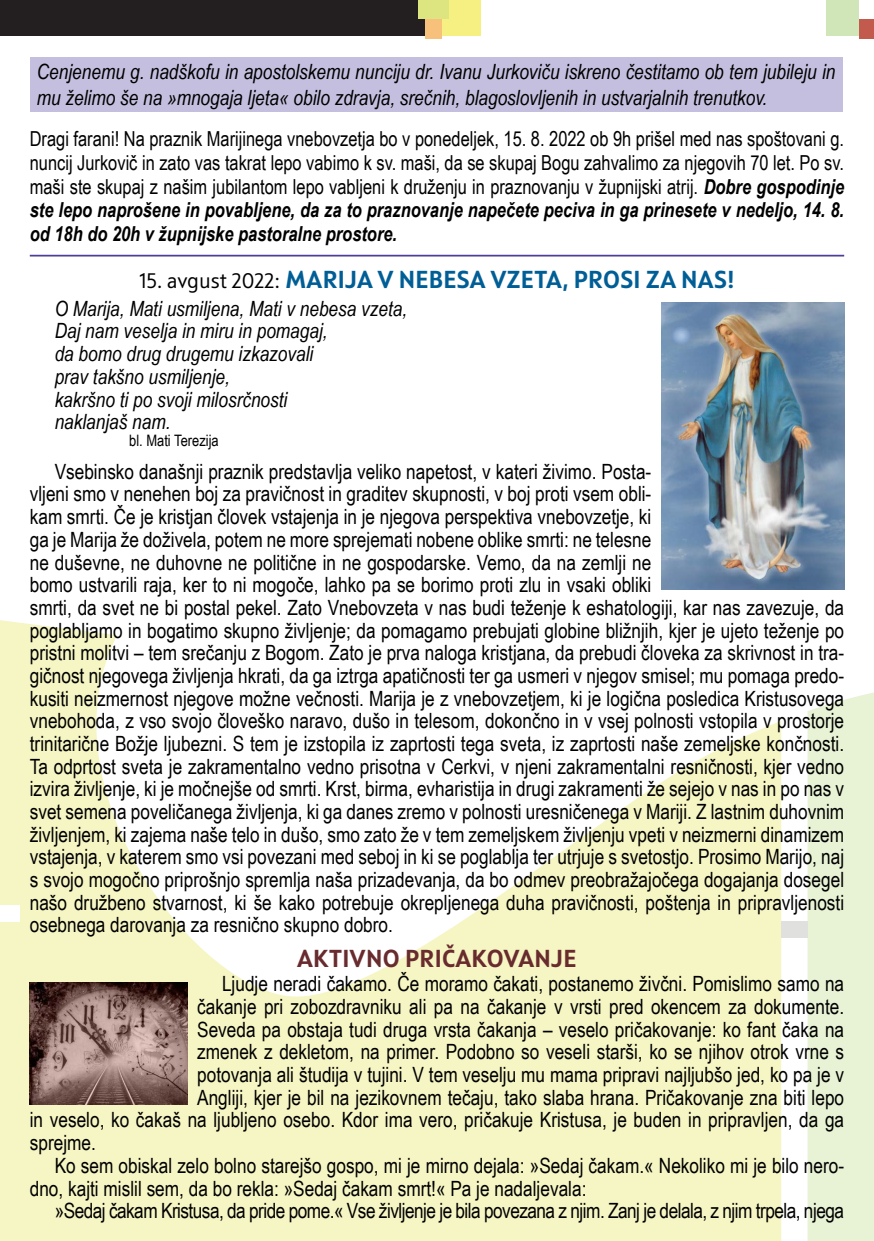
<style>
.page{position:relative;width:874px;height:1241px;background:#fff}
.page>*{position:absolute;margin:0;border:0;box-sizing:border-box;transform-origin:0 0}
.t1{font:700 24.5px "Squad";letter-spacing:.01em;color:#005e96}
.t2{font:700 24.5px "Squad";letter-spacing:.01em;color:#682b2e}
.t3{font:21px/22.6px "Arial Narrow";color:#000}
.t4{font:italic 21px/22.6px "Arial Narrow";color:#000}
.t5{font:21px "Arial Narrow";letter-spacing:-.025em;color:#000}
.t6{font:20.65px/23.8px "Arial Narrow";color:#000;text-align:justify}
.t7{font:15.75px "Arial Narrow";color:#000}
.s1{font-weight:700;font-style:italic}
.s2{font-weight:400;font-size:21px;color:#000}
</style>
<div class="page">
<svg style="left:0;top:620px;width:780px;height:620px;fill:#f6f5c4"></svg>
<div style="left:0;top:0;width:433px;height:36px;background:#231f20"></div>
<div style="left:825px;top:0;width:48px;height:36px;background:#d1e6b8"></div>
<div style="left:433px;top:0;width:47px;height:36px;background:#f6f083"></div>
<div style="left:425px;top:0;width:17px;height:39px;background:#f7c17b"></div>
<div style="left:418px;top:0;width:31px;height:19px;background:#dce57f"></div>
<div style="left:858px;top:19px;width:15px;height:20px;background:#c25b4d"></div>
<div style="left:858px;top:0;width:15px;height:19px;background:#fff"></div>
<div style="left:807px;top:693px;width:66px;height:547px;background:#e8f2d4"></div>
<div style="left:0;top:904px;width:20px;height:17px;background:#fff"></div>
<div style="left:780px;top:921px;width:27px;height:16px;background:#e0e0df"></div>
<img style="left:661px;top:303px;width:182px;height:286px">
<img style="left:30px;top:981px;width:157px;height:123px">
<div style="left:30px;top:57px;width:812px;height:55px;background:#c4bfdf"></div>
<hr style="left:30px;top:255px;width:813px;height:1px;background:#4d3f99">
<p class="t4" style="left:37px;top:59px;width:799px;line-height:25.2px">Cenjenemu g. nadškofu in apostolskemu nunciju dr. Ivanu Jurkoviču iskreno čestitamo ob tem jubileju in mu želimo še na »mnogaja ljeta« obilo zdravja, srečnih, blagoslovljenih in ustvarjalnih trenutkov.</p>
<p class="t6" style="left:30px;top:126px;width:815px">Dragi farani! Na praznik Marijinega vnebovzetja bo v ponedeljek, 15. 8. 2022 ob 9h prišel med nas spoštovani g. nuncij Jurkovič in zato vas takrat lepo vabimo k sv. maši, da se skupaj Bogu zahvalimo za njegovih 70 let. Po sv. maši ste skupaj z našim jubilantom lepo vabljeni k druženju in praznovanju v župnijski atrij. <span class="s1">Dobre gospodinje ste lepo naprošene in povabljene, da za to praznovanje napečete peciva in ga prinesete v nedeljo, 14. 8. od 18h do 20h v župnijske pastoralne prostore.</span></p>
<p class="t1" style="left:139px;top:264px;width:596px"><span class="s2">15. avgust 2022:</span> MARIJA V NEBESA VZETA, PROSI ZA NAS!</p>
<p class="t4" style="left:55px;top:297px;width:354px">O Marija, Mati usmiljena, Mati v nebesa vzeta,<br>Daj nam veselja in miru in pomagaj,<br>da bomo drug drugemu izkazovali<br>prav takšno usmiljenje,<br>kakršno ti po svoji milosrčnosti<br>naklanjaš nam.</p>
<p class="t7" style="left:129px;top:429px;width:91px">bl. Mati Terezija</p>
<p class="t3" style="left:30px;top:459px;width:815px;text-indent:25px">Vsebinsko današnji praznik predstavlja veliko napetost, v kateri živimo. Posta-<br>vljeni smo v nenehen boj za pravičnost in graditev skupnosti, v boj proti vsem obli-<br>kam smrti. Če je kristjan človek vstajenja in je njegova perspektiva vnebovzetje, ki<br>ga je Marija že doživela, potem ne more sprejemati nobene oblike smrti: ne telesne<br>ne duševne, ne duhovne ne politične in ne gospodarske. Vemo, da na zemlji ne<br>bomo ustvarili raja, ker to ni mogoče, lahko pa se borimo proti zlu in vsaki obliki<br>smrti, da svet ne bi postal pekel. Zato Vnebovzeta v nas budi teženje k eshatologiji, kar nas zavezuje, da poglabljamo in bogatimo skupno življenje; da pomagamo prebujati globine bližnjih, kjer je ujeto teženje po pristni molitvi – tem srečanju z Bogom. Zato je prva naloga kristjana, da prebudi človeka za skrivnost in tra&shy;gičnost njegovega življenja hkrati, da ga iztrga apatičnosti ter ga usmeri v njegov smisel; mu pomaga predo&shy;kusiti neizmernost njegove možne večnosti. Marija je z vnebovzetjem, ki je logična posledica Kristusovega vnebohoda, z vso svojo človeško naravo, dušo in telesom, dokončno in v vsej polnosti vstopila v prostorje trinitarične Božje ljubezni. S tem je izstopila iz zaprtosti tega sveta, iz zaprtosti naše zemeljske končnosti.<br>Ta odprtost sveta je zakramentalno vedno prisotna v Cerkvi, v njeni zakramentalni resničnosti, kjer vedno izvira življenje, ki je močnejše od smrti. Krst, birma, evharistija in drugi zakramenti že sejejo v nas in po nas v svet semena poveličanega življenja, ki ga danes zremo v polnosti uresničenega v Mariji. Z lastnim duhovnim življenjem, ki zajema naše telo in dušo, smo zato že v tem zemeljskem življenju vpeti v neizmerni dinamizem vstajenja, v katerem smo vsi povezani med seboj in ki se poglablja ter utrjuje s svetostjo. Prosimo Marijo, naj s svojo mogočno priprošnjo spremlja naša prizadevanja, da bo odmev preobražajočega dogajanja dosegel našo družbeno stvarnost, ki še kako potrebuje okrepljenega duha pravičnosti, poštenja in pripravljenosti osebnega darovanja za resnično skupno dobro.</p>
<p class="t2" style="left:297px;top:942px;width:281px">AKTIVNO PRIČAKOVANJE</p>
<p class="t3" style="left:222px;top:971px;width:623px">Ljudje neradi čakamo. Če moramo čakati, postanemo živčni. Pomislimo samo na</p>
<p class="t3" style="left:197px;top:994px;width:648px">čakanje pri zobozdravniku ali pa na čakanje v vrsti pred okencem za dokumente.</p>
<p class="t3" style="left:197px;top:1017px;width:648px">Seveda pa obstaja tudi druga vrsta čakanja – veselo pričakovanje: ko fant čaka na</p>
<p class="t3" style="left:197px;top:1039px;width:648px">zmenek z dekletom, na primer. Podobno so veseli starši, ko se njihov otrok vrne s</p>
<p class="t3" style="left:197px;top:1062px;width:648px">potovanja ali študija v tujini. V tem veselju mu mama pripravi najljubšo jed, ko pa je v</p>
<p class="t3" style="left:197px;top:1085px;width:648px">Angliji, kjer je bil na jezikovnem tečaju, tako slaba hrana. Pričakovanje zna biti lepo</p>
<p class="t3" style="left:30px;top:1107px;width:815px">in veselo, ko čakaš na ljubljeno osebo. Kdor ima vero, pričakuje Kristusa, je buden in pripravljen, da ga</p>
<p class="t3" style="left:30px;top:1130px;width:68px">sprejme.</p>
<p class="t3" style="left:55px;top:1153px;width:790px">Ko sem obiskal zelo bolno starejšo gospo, mi je mirno dejala: »Sedaj čakam.« Nekoliko mi je bilo nero-</p>
<p class="t3" style="left:30px;top:1175px;width:558px">dno, kajti mislil sem, da bo rekla: »Sedaj čakam smrt!« Pa je nadaljevala:</p>
<p class="t5" style="left:55px;top:1195px;width:790px">»Sedaj čakam Kristusa, da pride pome.« Vse življenje je bila povezana z njim. Zanj je delala, z njim trpela, njega</p>
</div>
